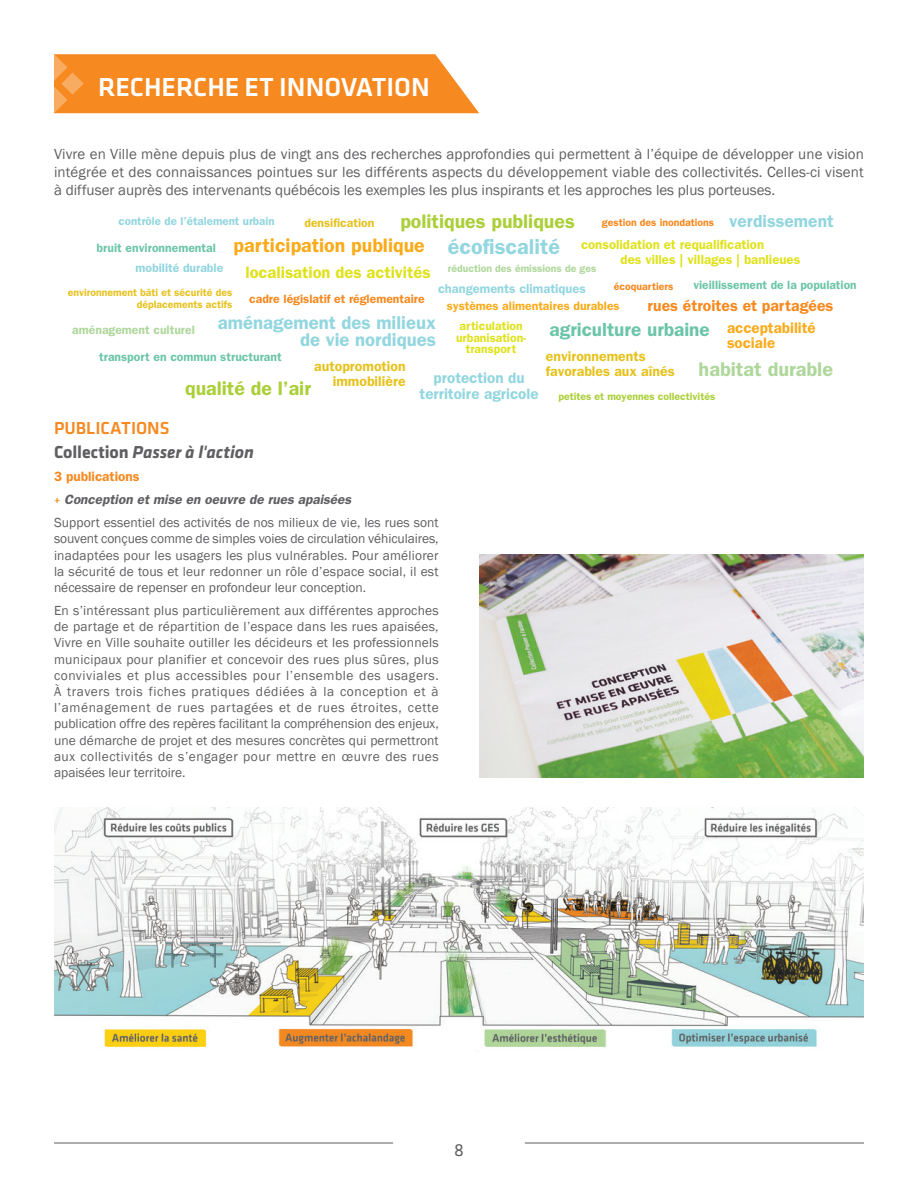
<style>
.page{position:relative;width:918px;height:1188px;background:#fff}
.page>*{position:absolute;margin:0;border:0;box-sizing:border-box;transform-origin:0 0}
.t1{font:500 27px "Klavika Basic";color:#fff}
.t2{font:600 21.6px "Franklin Gothic";color:#92d6df}
.t3{font:600 19.8px "Franklin Gothic";color:#afd79b}
.t4{font:600 19.5px "Franklin Gothic";color:#abcf38}
.t5{font:600 19.5px "Franklin Gothic";color:#faab1a}
.t6{font:600 18.9px "Franklin Gothic";color:#6bc5a8}
.t7{font:600 18.6px/17.5px "Franklin Gothic";color:#92d6df;text-align:right}
.t8{font:italic 700 18px/24.8px "Klavika Basic";letter-spacing:-.005em;color:#5f5f62}
.t9{font:18px "Klavika Basic";color:#5f5f62}
.t10{font:600 17.4px "Franklin Gothic";color:#92d6df}
.t11{font:600 16.5px "Franklin Gothic";color:#dfe21a}
.t12{font:600 15.75px "Franklin Gothic";color:#f6891f}
.t13{font:600 15.15px/17px "Franklin Gothic";color:#92d6df;text-align:center}
.t14{font:600 15.15px/14.9px "Franklin Gothic";color:#faab1a}
.t15{font:15px/18px "Franklin Gothic";color:#5f5f62;text-align:justify}
.t16{font:600 14.1px/14.9px "Franklin Gothic";color:#e6c21e;text-align:right}
.t17{font:13.5px/16.2px "Franklin Gothic";letter-spacing:.005em;color:#5f5f62;text-align:justify}
.t18{font:600 13.2px/14.9px "Franklin Gothic";color:#dfe21a}
.t19{font:600 12.9px "Franklin Gothic";color:#92d6df}
.t20{font:600 12.15px "Franklin Gothic";color:#6bc5a8}
.t21{font:600 12.15px/11.6px "Franklin Gothic";color:#dfe21a;text-align:center}
.t22{font:600 12.15px "Franklin Gothic";color:#f6891f}
.t23{font:600 12.15px "Franklin Gothic";color:#faab1a}
.t24{font:600 12.15px "Franklin Gothic";color:#afd79b}
.t25{font:600 12.15px "Franklin Gothic";color:#92d6df}
.t26{font:600 12.15px "Franklin Gothic";color:#e6c21e}
.t27{font:600 12px "Franklin Gothic";color:#6bc5a8}
.t28{font:600 11.55px "Franklin Gothic";color:#92d6df}
.t29{font:600 10.5px/11.6px "Franklin Gothic";color:#e6c21e;text-align:right}
.t30{font:600 10.5px "Franklin Gothic";color:#f6891f}
.t31{font:600 10.5px "Franklin Gothic";color:#abcf38}
.t32{font:600 10.5px "Franklin Gothic";color:#afd79b}
.s1{font-weight:500;font-style:normal;color:#f6891f}
.s2{font-style:normal}
.s3{font-weight:600;color:#f6891f}
.s4{font-family:"pastel";color:#f6891f}
.s5{font-weight:600;font-style:italic}
</style>
<div class="page">
<hr style="left:54px;top:1143px;width:339px;height:1px;background:#5f5f62">
<hr style="left:525px;top:1143px;width:339px;height:1px;background:#5f5f62">
<svg style="left:54px;top:54px;width:425px;height:59px;background:#f6902c"></svg>
<img style="left:479px;top:555px;width:385px;height:222px">
<img style="left:54px;top:807px;width:810px;height:241px">
<h1 class="t1" style="left:98px;top:68px;width:333px">RECHERCHE ET INNOVATION</h1>
<p class="t15" style="left:54px;top:145px;width:812px">Vivre en Ville mène depuis plus de vingt ans des recherches approfondies qui permettent à l’équipe de développer une vision intégrée et des connaissances pointues sur les différents aspects du développement viable des collectivités. Celles-ci visent à diffuser auprès des intervenants québécois les exemples les plus inspirants et les approches les plus porteuses.</p>
<p class="t28" style="left:119px;top:215px;width:158px">contrôle de l’étalement urbain</p>
<p class="t26" style="left:304px;top:215px;width:71px">densification</p>
<h3 class="t4" style="left:400px;top:209px;width:176px">politiques publiques</h3>
<p class="t30" style="left:602px;top:216px;width:114px">gestion des inondations</p>
<p class="t10" style="left:729px;top:210px;width:106px">verdissement</p>
<p class="t20" style="left:97px;top:241px;width:121px">bruit environnemental</p>
<p class="t25" style="left:136px;top:261px;width:89px">mobilité durable</p>
<h3 class="t5" style="left:234px;top:234px;width:193px">participation publique</h3>
<p class="t11" style="left:245px;top:263px;width:187px">localisation des activités</p>
<h2 class="t2" style="left:448px;top:234px;width:114px">écofiscalité</h2>
<p class="t18" style="left:621px;top:237px;width:181px;text-indent:-40px">consolidation et requalification<br>des villes | villages | banlieues</p>
<p class="t32" style="left:448px;top:263px;width:150px">réduction des émissions de ges</p>
<p class="t27" style="left:693px;top:278px;width:165px">vieillissement de la population</p>
<p class="t30" style="left:614px;top:280px;width:61px">écoquartiers</p>
<p class="t19" style="left:438px;top:281px;width:149px">changements climatiques</p>
<p class="t29" style="left:68px;top:287px;width:166px">environnement bâti et sécurité des déplacements actifs</p>
<p class="t22" style="left:249px;top:292px;width:177px">cadre législatif et réglementaire</p>
<p class="t12" style="left:648px;top:297px;width:187px">rues étroites et partagées</p>
<p class="t23" style="left:447px;top:298px;width:174px">systèmes alimentaires durables</p>
<h3 class="t7" style="left:218px;top:314px;width:220px">aménagement des milieux de vie nordiques</h3>
<p class="t21" style="left:456px;top:320px;width:72px">articulation urbanisation&shy;transport</p>
<p class="t14" style="left:727px;top:321px;width:90px">acceptabilité sociale</p>
<h3 class="t3" style="left:699px;top:358px;width:136px">habitat durable</h3>
<p class="t31" style="left:558px;top:390px;width:158px">petites et moyennes collectivités</p>
<h3 class="t6" style="left:550px;top:318px;width:162px">agriculture urbaine</h3>
<p class="t24" style="left:72px;top:322px;width:124px">aménagement culturel</p>
<p class="t16" style="left:546px;top:349px;width:130px;text-align:left">environnements favorables aux aînés</p>
<p class="t20" style="left:99px;top:349px;width:184px">transport en commun structurant</p>
<p class="t16" style="left:314px;top:359px;width:93px">autopromotion immobilière</p>
<p class="t13" style="left:420px;top:369px;width:120px">protection du territoire agricole</p>
<h3 class="t4" style="left:185px;top:376px;width:127px">qualité de l’air</h3>
<h3 class="t8" style="left:54px;top:415px;width:201px"><span class="s1">PUBLICATIONS<br></span><span class="s2">Collection</span> Passer à l'action</h3>
<p class="t17" style="left:54px;top:466px;width:386px;line-height:23px;text-align:left"><span class="s3">3 publications<br></span><span class="s4">+</span> <span class="s5">Conception et mise en oeuvre de rues apaisées<br></span>Support essentiel des activités de nos milieux de vie, les rues sont</p>
<p class="t17" style="left:54px;top:531px;width:386px">souvent conçues comme de simples voies de circulation véhiculaires, inadaptées pour les usagers les plus vulnérables. Pour améliorer la sécurité de tous et leur redonner un rôle d’espace social, il est nécessaire de repenser en profondeur leur conception.</p>
<p class="t17" style="left:54px;top:603px;width:386px">En s’intéressant plus particulièrement aux différentes approches de partage et de répartition de l’espace dans les rues apaisées, Vivre en Ville souhaite outiller les décideurs et les professionnels municipaux pour planifier et concevoir des rues plus sûres, plus conviviales et plus accessibles pour l’ensemble des usagers.<br>À travers trois fiches pratiques dédiées à la conception et à l’aménagement de rues partagées et de rues étroites, cette publication offre des repères facilitant la compréhension des enjeux, une démarche de projet et des mesures concrètes qui permettront aux collectivités de s’engager pour mettre en œuvre des rues apaisées leur territoire.</p>
<h3 class="t9" style="left:454px;top:1138px;width:11px">8</h3>
</div>
